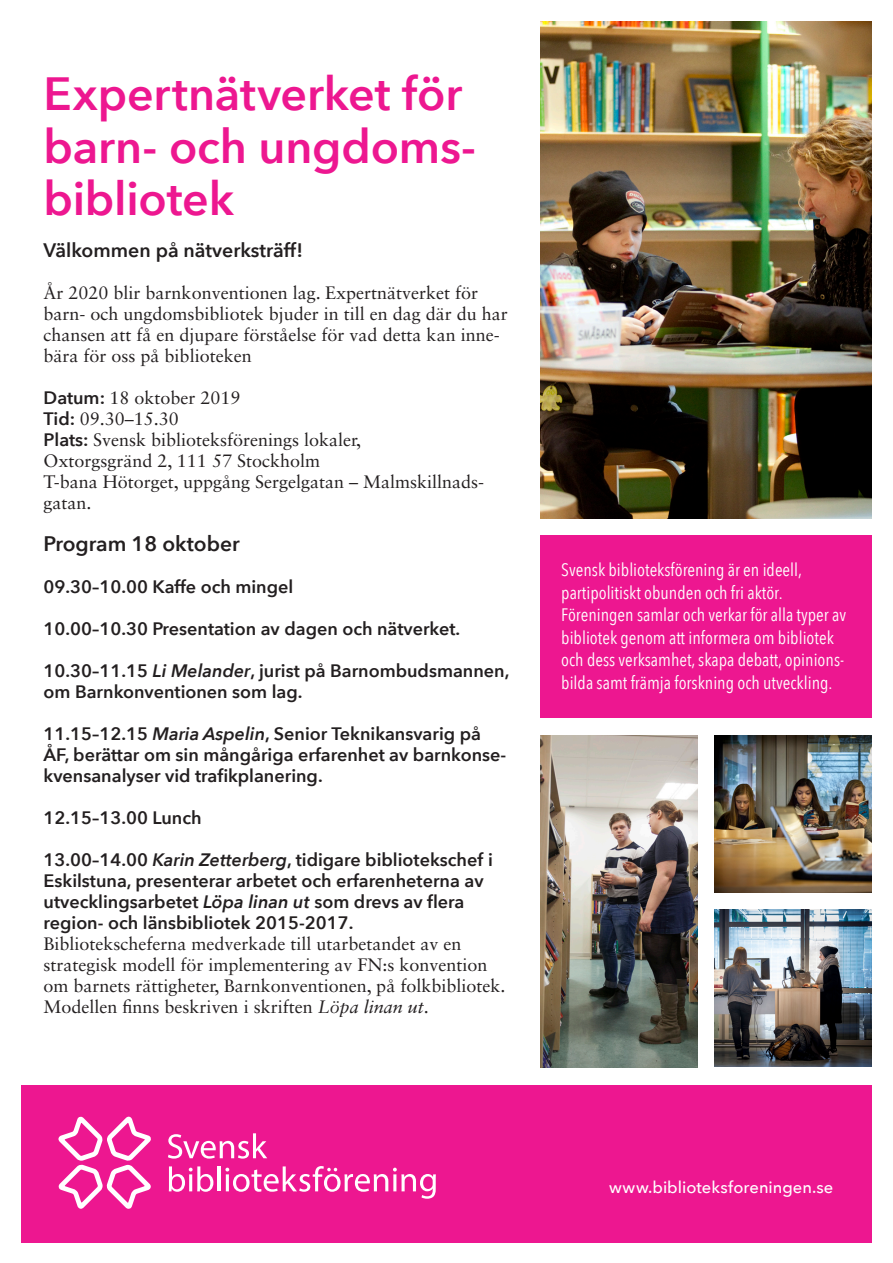
<style>
.page{position:relative;width:893px;height:1263px;background:#fff}
.page>*{position:absolute;margin:0;border:0;box-sizing:border-box;transform-origin:0 0}
.RUBRIK{font:600 46.5px/52.5px "Avenir Next";letter-spacing:-.005em;color:#ed1790}
.BRÖDTEXT{font:600 21px "Avenir Next";color:#231f20}
.BRÖDTEXT-2{font:600 19.5px "Avenir Next";color:#231f20}
.BRÖDTEXT-3{font:18px/21px "Sabon LT Std";color:#231f20}
.BRÖDTEXT-4{font:600 18px/21px "Avenir Next";color:#231f20}
.t1{font:18px/22.5px "Avenir Next Condensed";color:#fff}
.t2{font:500 16.5px "Avenir Next";color:#fff}
.s1{font-family:"Avenir Next";font-weight:600}
.s2{font-style:italic}
</style>
<div class="page">
<div style="left:21px;top:1085px;width:851px;height:157px;background:#ed1790"></div>
<svg style="left:168px;top:1133px;width:99px;height:25px"></svg>
<svg style="left:169px;top:1166px;width:44px;height:26px"></svg>
<hr style="left:218px;top:1166px;width:3px;height:25px;background:#fff">
<svg style="left:225px;top:1166px;width:211px;height:33px"></svg>
<svg style="left:58px;top:1117px;width:93px;height:92px"></svg>
<img style="left:714px;top:909px;width:158px;height:158px">
<img style="left:540px;top:735px;width:157px;height:332px">
<img style="left:714px;top:735px;width:158px;height:157px">
<img style="left:540px;top:21px;width:332px;height:498px">
<div style="left:540px;top:536px;width:332px;height:182px;background:#ed1790"></div>
<p class="RUBRIK" style="left:44px;top:67px;width:434px">Expertnätverket för barn- och ungdoms&shy;bibliotek</p>
<p class="BRÖDTEXT-2" style="left:44px;top:234px;width:261px">Välkommen på nätverksträff!</p>
<p class="BRÖDTEXT-3" style="left:44px;top:282px;width:466px">År 2020 blir barnkonventionen lag. Expertnätverket för barn- och ungdomsbibliotek bjuder in till en dag där du har chansen att få en djupare förståelse för vad detta kan inne&shy;bära för oss på biblioteken</p>
<p class="BRÖDTEXT-3" style="left:44px;top:387px;width:199px"><span class="s1">Datum:</span> 18 oktober 2019</p>
<p class="BRÖDTEXT-3" style="left:44px;top:408px;width:137px"><span class="s1">Tid:</span> 09.30–15.30</p>
<p class="BRÖDTEXT-3" style="left:44px;top:429px;width:319px"><span class="s1">Plats:</span> Svensk biblioteksförenings lokaler,<br>Oxtorgsgränd 2, 111 57 Stockholm</p>
<p class="BRÖDTEXT-3" style="left:44px;top:471px;width:442px">T-bana Hötorget, uppgång Sergelgatan – Malmskillnads&shy;gatan.</p>
<p class="BRÖDTEXT" style="left:44px;top:526px;width:198px">Program 18 oktober</p>
<p class="BRÖDTEXT-4" style="left:44px;top:576px;width:251px">09.30–10.00 Kaffe och mingel</p>
<p class="BRÖDTEXT-4" style="left:44px;top:618px;width:418px">10.00–10.30 Presentation av dagen och nätverket.</p>
<p class="BRÖDTEXT-4" style="left:44px;top:660px;width:467px">10.30–11.15 <span class="s2">Li Melander</span>, jurist på Barnombudsmannen, om Barnkonventionen som lag.</p>
<p class="BRÖDTEXT-4" style="left:44px;top:723px;width:464px">11.15–12.15 <span class="s2">Maria Aspelin</span>, Senior Teknikansvarig på<br>ÅF, berättar om sin mångåriga erfarenhet av barnkonse&shy;kvensanalyser vid trafikplanering.</p>
<p class="BRÖDTEXT-4" style="left:44px;top:807px;width:160px">12.15–13.00 Lunch</p>
<p class="BRÖDTEXT-4" style="left:44px;top:849px;width:451px">13.00–14.00 <span class="s2">Karin Zetterberg</span>, tidigare bibliotekschef i<br>Eskilstuna, presenterar arbetet och erfarenheterna av</p>
<p class="BRÖDTEXT-4" style="left:44px;top:891px;width:422px">utvecklingsarbetet <span class="s2">Löpa linan ut</span> som drevs av flera</p>
<p class="BRÖDTEXT-3" style="left:44px;top:912px;width:420px"><span class="s1">region- och länsbibliotek 2015-2017.<br></span>Bibliotekscheferna medverkade till utarbetandet av en</p>
<p class="BRÖDTEXT-3" style="left:44px;top:954px;width:463px">strategisk modell för implementering av FN:s konvention om barnets rättigheter, Barnkonventionen, på folkbibliotek.<br>Modellen finns beskriven i skriften <span class="s2">Löpa linan ut</span>.</p>
<p class="t1" style="left:561px;top:558px;width:242px">Svensk biblioteksförening är en ideell,</p>
<p class="t1" style="left:561px;top:580px;width:223px">partipolitiskt obunden och fri aktör.</p>
<p class="t1" style="left:561px;top:603px;width:286px">Föreningen samlar och verkar för alla typer av bibliotek genom att informera om bibliotek och dess verksamhet, skapa debatt, opinions&shy;bilda samt främja forskning och utveckling.</p>
<p class="t2" style="left:609px;top:1173px;width:226px">www.biblioteksforeningen.se</p>
</div>
